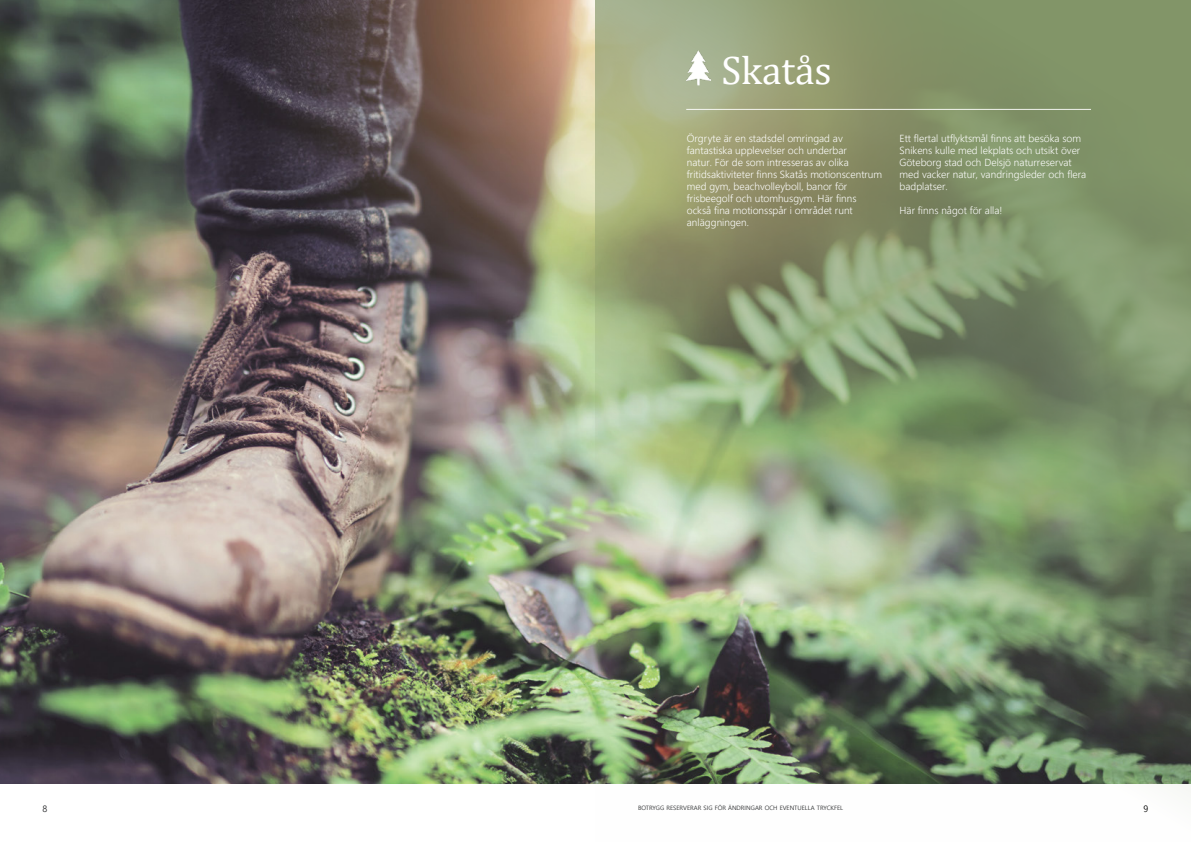
<style>
.page{position:relative;width:1191px;height:842px;background:#fff}
.page>*{position:absolute;margin:0;border:0;box-sizing:border-box;transform-origin:0 0}
.t1{font:40px "Cambria";color:#fff}
.t2{font:300 10px/12px "Malgun Gothic";color:#fff}
.t3{font:9px "Malgun Gothic";color:#2c2d2f}
.t4{font:9px "Malgun Gothic";color:#000}
.t5{font:6px "Malgun Gothic";color:#2c2d2f}
</style>
<div class="page">
<img style="left:0;top:0;width:595px;height:784px">
<img style="left:595px;top:0;width:596px;height:793px">
<hr style="left:686px;top:109px;width:405px;height:1px;background:#fff">
<img style="left:686px;top:50px;width:24px;height:35px">
<h1 class="t1" style="left:721px;top:46px;width:112px">Skatås</h1>
<p class="t2" style="left:687px;top:133px;width:197px">Örgryte är en stadsdel omringad av fantastiska upplevelser och underbar<br>natur. För de som intresseras av olika fritidsaktiviteter finns Skatås motionscentrum med gym, beachvolleyboll, banor för frisbeegolf och utomhusgym. Här finns också fina motionsspår i området runt anläggningen.</p>
<p class="t2" style="left:899px;top:133px;width:188px">Ett flertal utflyktsmål finns att besöka som Snikens kulle med lekplats och utsikt över Göteborg stad och Delsjö naturreservat med vacker natur, vandringsleder och flera badplatser.</p>
<p class="t2" style="left:899px;top:205px;width:105px">Här finns något för alla!</p>
<p class="t3" style="left:43px;top:803px;width:6px">8</p>
<p class="t5" style="left:638px;top:804px;width:206px">BOTRYGG RESERVERAR SIG FÖR ÄNDRINGAR OCH EVENTUELLA TRYCKFEL</p>
<p class="t4" style="left:1143px;top:803px;width:6px">9</p>
</div>
